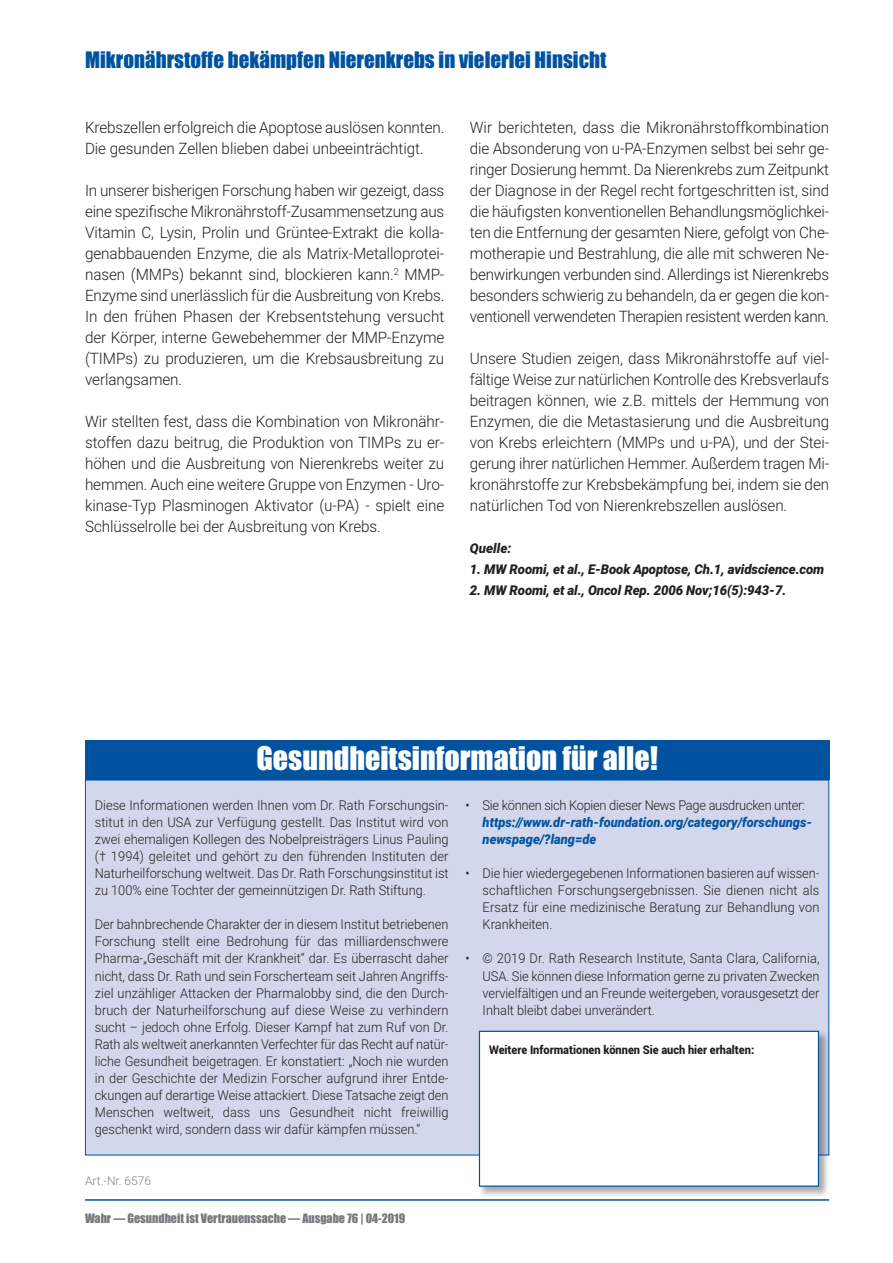
<style>
.page{position:relative;width:893px;height:1263px;background:#fff}
.page>*{position:absolute;margin:0;border:0;box-sizing:border-box;transform-origin:0 0}
.t1{font:30px "Impact";color:#fff}
.t2{font:21px "Impact";color:#0153a0}
.t3{font:300 15.75px/21px "Roboto";letter-spacing:-.005em;color:#231f20;text-align:justify}
.t4{font:300 13.5px/17.1px "Roboto";color:#231f20;text-align:justify;scale:.95 1}
.t5{font:italic 900 13.5px "Roboto";letter-spacing:-.01em;color:#231f20}
.t6{font:italic 900 13.5px/17.1px "Roboto";color:#0153a0;scale:.95 1}
.t7{font:300 13.5px "Roboto";letter-spacing:-.02em;color:#231f20;scale:.95 1}
.t8{font:12px "Impact";color:#76787b}
.t9{font:900 12px "Roboto";color:#231f20;scale:.92 1}
.t10{font:300 12px "Roboto";color:#808285}
</style>
<div class="page">
<hr style="left:85px;top:1199px;width:744px;height:2px;background:#0153a0">
<div style="left:86px;top:780px;width:742px;height:375px;background:#d2d7eb"></div>
<div style="left:85px;top:740px;width:744px;height:40px;background:#0153a0"></div>
<img style="left:473px;top:1026px;width:357px;height:175px">
<div style="left:480px;top:1032px;width:338px;height:153px;background:#fff"></div>
<div style="left:479px;top:1031px;width:340px;height:156px;border:1px solid #0153a0"></div>
<h2 class="t2" style="left:85px;top:48px;width:523px">Mikronährstoffe bekämpfen Nierenkrebs in vielerlei Hinsicht</h2>
<p class="t3" style="left:85px;top:117px;width:361px">Krebszellen erfolgreich die Apoptose auslösen konnten.<br>Die gesunden Zellen blieben dabei unbeeinträchtigt.</p>
<p class="t3" style="left:85px;top:180px;width:361px">In unserer bisherigen Forschung haben wir gezeigt, dass eine spezifische Mikronährstoff-Zusammensetzung aus Vitamin C, Lysin, Prolin und Grüntee-Extrakt die kolla&shy;genabbauenden Enzyme, die als Matrix-Metalloprotei&shy;nasen (MMPs) bekannt sind, blockieren kann.<sup>2</sup> MMP-Enzyme sind unerlässlich für die Ausbreitung von Krebs.<br>In den frühen Phasen der Krebsentstehung versucht der Körper, interne Gewebehemmer der MMP-Enzyme (TIMPs) zu produzieren, um die Krebsausbreitung zu verlangsamen.</p>
<p class="t3" style="left:85px;top:411px;width:361px">Wir stellten fest, dass die Kombination von Mikronähr&shy;stoffen dazu beitrug, die Produktion von TIMPs zu er&shy;höhen und die Ausbreitung von Nierenkrebs weiter zu hemmen. Auch eine weitere Gruppe von Enzymen - Uro&shy;kinase-Typ Plasminogen Aktivator (u-PA) - spielt eine Schlüsselrolle bei der Ausbreitung von Krebs.</p>
<p class="t3" style="left:470px;top:117px;width:361px">Wir berichteten, dass die Mikronährstoffkombination die Absonderung von u-PA-Enzymen selbst bei sehr ge&shy;ringer Dosierung hemmt. Da Nierenkrebs zum Zeitpunkt der Diagnose in der Regel recht fortgeschritten ist, sind die häufigsten konventionellen Behandlungsmöglichkei&shy;ten die Entfernung der gesamten Niere, gefolgt von Che&shy;motherapie und Bestrahlung, die alle mit schweren Ne&shy;benwirkungen verbunden sind. Allerdings ist Nierenkrebs besonders schwierig zu behandeln, da er gegen die kon&shy;ventionell verwendeten Therapien resistent werden kann.</p>
<p class="t3" style="left:470px;top:348px;width:361px">Unsere Studien zeigen, dass Mikronährstoffe auf viel&shy;fältige Weise zur natürlichen Kontrolle des Krebsverlaufs beitragen können, wie z.B. mittels der Hemmung von Enzymen, die die Metastasierung und die Ausbreitung von Krebs erleichtern (MMPs und u-PA), und der Stei&shy;gerung ihrer natürlichen Hemmer. Außerdem tragen Mi&shy;kronährstoffe zur Krebsbekämpfung bei, indem sie den natürlichen Tod von Nierenkrebszellen auslösen.</p>
<p class="t5" style="left:470px;top:541px;width:43px">Quelle:</p>
<p class="t5" style="left:470px;top:562px;width:356px">1. MW Roomi, et al., E-Book Apoptose, Ch.1, avidscience.com</p>
<p class="t5" style="left:470px;top:583px;width:318px">2. MW Roomi, et al., Oncol Rep. 2006 Nov;16(5):943-7.</p>
<h1 class="t1" style="left:256px;top:742px;width:403px">Gesundheitsinformation für alle!</h1>
<p class="t4" style="left:95px;top:796px;width:374px">Diese Informationen werden Ihnen vom Dr. Rath Forschungsin&shy;stitut in den USA zur Verfügung gestellt. Das Institut wird von zwei ehemaligen Kollegen des Nobelpreisträgers Linus Pauling († 1994) geleitet und gehört zu den führenden Instituten der Naturheilforschung weltweit. Das Dr. Rath Forschungsinstitut ist zu 100% eine Tochter der gemeinnützigen Dr. Rath Stiftung.</p>
<p class="t4" style="left:95px;top:916px;width:374px">Der bahnbrechende Charakter der in diesem Institut betriebenen Forschung stellt eine Bedrohung für das milliardenschwere Pharma-„Geschäft mit der Krankheit“ dar. Es überrascht daher nicht, dass Dr. Rath und sein Forscherteam seit Jahren Angriffs&shy;ziel unzähliger Attacken der Pharmalobby sind, die den Durch&shy;bruch der Naturheilforschung auf diese Weise zu verhindern sucht – jedoch ohne Erfolg. Dieser Kampf hat zum Ruf von Dr.<br>Rath als weltweit anerkannten Verfechter für das Recht auf natür&shy;liche Gesundheit beigetragen. Er konstatiert: „Noch nie wurden in der Geschichte der Medizin Forscher aufgrund ihrer Entde&shy;ckungen auf derartige Weise attackiert. Diese Tatsache zeigt den Menschen weltweit, dass uns Gesundheit nicht freiwillig geschenkt wird, sondern dass wir dafür kämpfen müssen.“</p>
<p class="t10" style="left:85px;top:1173px;width:68px">Art.-Nr. 6576</p>
<p class="t8" style="left:85px;top:1212px;width:322px">Wahr — Gesundheit ist Vertrauenssache — Ausgabe 76 | 04-2019</p>
<p class="t7" style="left:466px;top:797px;width:359px">• Sie können sich Kopien dieser News Page ausdrucken unter:</p>
<p class="t6" style="left:483px;top:813px;width:348px">https://www.dr-rath-foundation.org/category/forschungs&shy;newspage/?lang=de</p>
<p class="t4" style="left:483px;top:865px;width:356px;text-indent:-17px">• Die hier wiedergegebenen Informationen basieren auf wissen&shy;schaftlichen Forschungsergebnissen. Sie dienen nicht als Ersatz für eine medizinische Beratung zur Behandlung von Krankheiten.</p>
<p class="t4" style="left:483px;top:950px;width:356px;text-indent:-17px">• © 2019 Dr. Rath Research Institute, Santa Clara, California, USA. Sie können diese Information gerne zu privaten Zwecken vervielfältigen und an Freunde weitergeben, vorausgesetzt der Inhalt bleibt dabei unverändert.</p>
<p class="t9" style="left:489px;top:1042px;width:290px">Weitere Informationen können Sie auch hier erhalten:</p>
</div>
